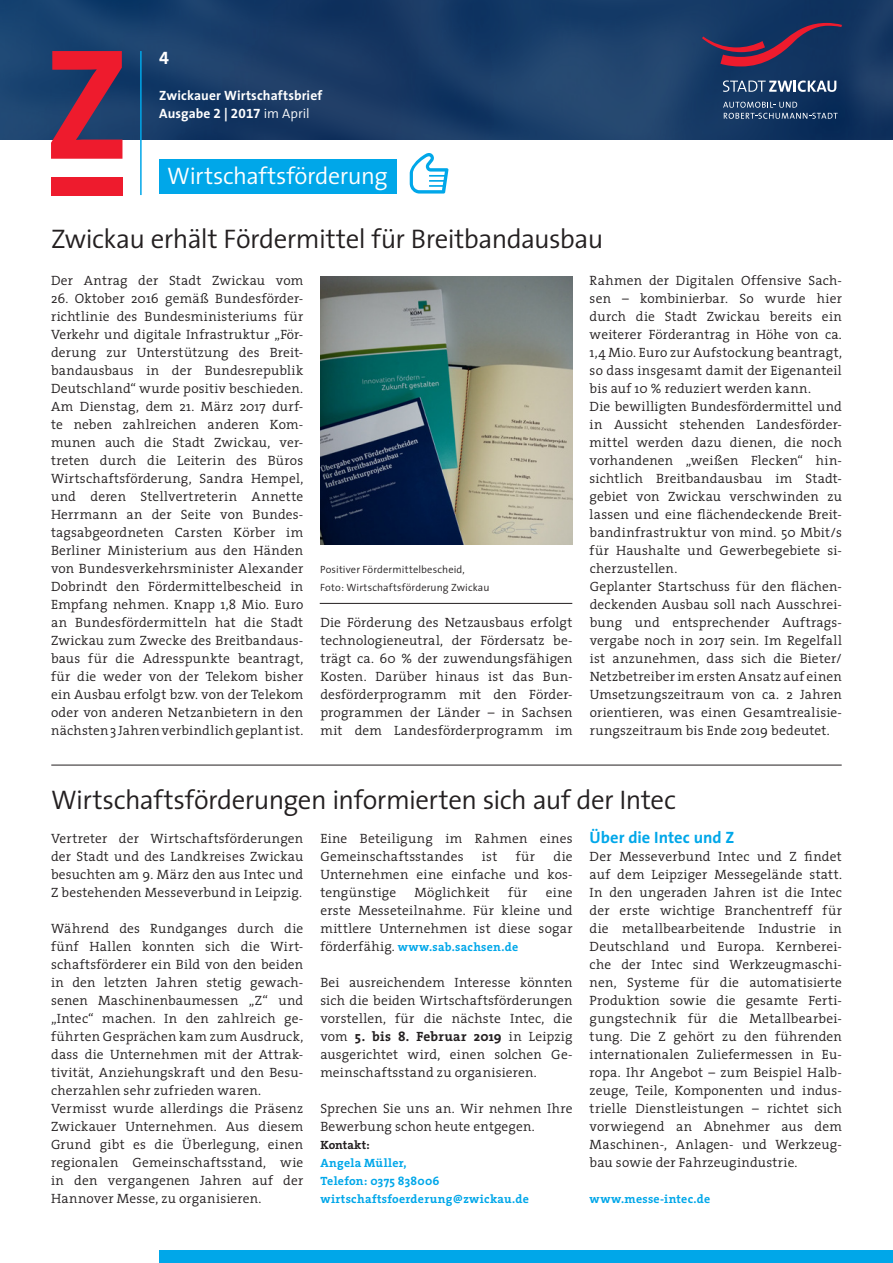
<style>
.page{position:relative;width:893px;height:1263px;background:#fff}
.page>*{position:absolute;margin:0;border:0;box-sizing:border-box;transform-origin:0 0}
.t1{font:300 27px "The Sans";letter-spacing:-.02em;color:#231f20}
.t2{font:300 24px "The Sans";letter-spacing:-.015em;color:#fff}
.t3{font:18px "The Sans Bold Expert";color:#fff}
.t4{font:700 16.5px "The Sans";color:#00a7e9}
.t5{font:300 13.5px/18px "The Serif";letter-spacing:.015em;color:#231f20;text-align:justify}
.t6{font:700 13.5px/18px "The Sans";letter-spacing:.01em;color:#fff}
.t7{font:700 12px/18px "The Serif";letter-spacing:.02em;color:#00a7e9}
.t8{font:700 12px "The Serif";color:#231f20}
.t9{font:300 10.5px/18px "The Sans";letter-spacing:.015em;color:#231f20}
.s1{font-family:"The Sans Bold Expert";font-weight:400}
.s2{font-weight:300}
.s3{font-weight:300;font-size:13.5px;color:#231f20}
.s4{font-weight:700}
</style>
<div class="page">
<div style="left:159px;top:1251px;width:734px;height:12px;background:#00a7e9"></div>
<img style="left:0;top:0;width:893px;height:139px">
<div style="left:159px;top:159px;width:237px;height:35px;background:#00a7e9"></div>
<svg style="left:51px;top:51px;width:71px;height:108px;background:#912b49"></svg>
<div style="left:51px;top:177px;width:71px;height:18px;background:#ee1b2d"></div>
<svg style="left:723px;top:102px;width:115px;height:17px;background:#385579"></svg>
<svg style="left:702px;top:23px;width:140px;height:43px;background:#3c2f57"></svg>
<svg style="left:723px;top:80px;width:113px;height:12px"></svg>
<hr style="left:140px;top:51px;width:2px;height:144px;background:#00a7e9">
<svg style="left:410px;top:153px;width:38px;height:41px"></svg>
<img style="left:320px;top:276px;width:253px;height:268px">
<hr style="left:320px;top:603px;width:252px;height:1px;background:#231f20">
<hr style="left:51px;top:765px;width:791px;height:1px;background:#231f20">
<h3 class="t3" style="left:159px;top:43px;width:11px">4</h3>
<p class="t6" style="left:159px;top:86px;width:165px">Zwickauer Wirtschaftsbrief<br>Ausgabe <span class="s1">2</span> | <span class="s1">2017</span> <span class="s2">im April</span></p>
<h2 class="t2" style="left:167px;top:156px;width:222px">Wirtschaftsförderung</h2>
<h1 class="t1" style="left:51px;top:217px;width:554px">Zwickau erhält Fördermittel für Breitbandausbau</h1>
<p class="t5" style="left:51px;top:271px;width:254px">Der Antrag der Stadt Zwickau vom</p>
<p class="t5" style="left:51px;top:289px;width:254px">26. Oktober 2016 gemäß Bundesförder&shy;richtlinie des Bundesministeriums für Verkehr und digitale Infrastruktur „För&shy;derung zur Unterstützung des Breit&shy;bandausbaus in der Bundesrepublik Deutschland“ wurde positiv beschieden.<br>Am Dienstag, dem 21. März 2017 durf&shy;te neben zahlreichen anderen Kom&shy;munen auch die Stadt Zwickau, ver&shy;treten durch die Leiterin des Büros Wirtschaftsförderung, Sandra Hempel, und deren Stellvertreterin Annette Herrmann an der Seite von Bundes&shy;tagsabgeordneten Carsten Körber im Berliner Ministerium aus den Händen von Bundesverkehrsminister Alexander Dobrindt den Fördermittelbescheid in Empfang nehmen. Knapp 1,8 Mio. Euro an Bundesfördermitteln hat die Stadt Zwickau zum Zwecke des Breitbandaus&shy;baus für die Adresspunkte beantragt, für die weder von der Telekom bisher ein Ausbau erfolgt bzw. von der Telekom oder von anderen Netzanbietern in den nächsten 3 Jahren verbindlich geplant ist.</p>
<p class="t9" style="left:320px;top:560px;width:171px">Positiver Fördermittelbescheid,<br>Foto: Wirtschaftsförderung Zwickau</p>
<p class="t5" style="left:320px;top:613px;width:254px">Die Förderung des Netzausbaus erfolgt technologieneutral, der Fördersatz be&shy;trägt ca. 60 % der zuwendungsfähigen Kosten. Darüber hinaus ist das Bun&shy;desförderprogramm mit den Förder&shy;programmen der Länder – in Sachsen mit dem Landesförderprogramm im</p>
<p class="t5" style="left:590px;top:271px;width:254px;text-align:left">Rahmen der Digitalen Offensive Sach&shy;sen – kombinierbar. So wurde hier durch die Stadt Zwickau bereits ein weiterer Förderantrag in Höhe von ca.<br>1,4 Mio. Euro zur Aufstockung beantragt, so dass insgesamt damit der Eigenanteil bis auf 10 % reduziert werden kann.<br>Die bewilligten Bundesfördermittel und in Aussicht stehenden Landesförder&shy;mittel werden dazu dienen, die noch vorhandenen „weißen Flecken“ hin&shy;sichtlich Breitbandausbau im Stadt&shy;gebiet von Zwickau verschwinden zu lassen und eine flächendeckende Breit&shy;bandinfrastruktur von mind. 50 Mbit/s für Haushalte und Gewerbegebiete si&shy;cherzustellen.<br>Geplanter Startschuss für den flächen&shy;deckenden Ausbau soll nach Ausschrei&shy;bung und entsprechender Auftrags&shy;vergabe noch in 2017 sein. Im Regelfall ist anzunehmen, dass sich die Bieter/ Netzbetreiber im ersten Ansatz auf einen Umsetzungszeitraum von ca. 2 Jahren orientieren, was einen Gesamtrealisie&shy;rungszeitraum bis Ende 2019 bedeutet.</p>
<h1 class="t1" style="left:51px;top:777px;width:626px">Wirtschaftsförderungen informierten sich auf der Intec</h1>
<p class="t5" style="left:51px;top:829px;width:254px">Vertreter der Wirtschaftsförderungen der Stadt und des Landkreises Zwickau besuchten am 9. März den aus Intec und Z bestehenden Messeverbund in Leipzig.</p>
<p class="t5" style="left:51px;top:919px;width:254px;text-align:left">Während des Rundganges durch die fünf Hallen konnten sich die Wirt&shy;schaftsförderer ein Bild von den beiden in den letzten Jahren stetig gewach&shy;senen Maschinenbaumessen „Z“ und „Intec“ machen. In den zahlreich ge&shy;führten Gesprächen kam zum Ausdruck, dass die Unternehmen mit der Attrak&shy;tivität, Anziehungskraft und den Besu&shy;cherzahlen sehr zufrieden waren.<br>Vermisst wurde allerdings die Präsenz Zwickauer Unternehmen. Aus diesem Grund gibt es die Überlegung, einen regionalen Gemeinschaftsstand, wie in den vergangenen Jahren auf der Hannover Messe, zu organisieren.</p>
<p class="t5" style="left:320px;top:829px;width:254px">Eine Beteiligung im Rahmen eines<br>Gemeinschaftsstandes</p>
<p class="t5" style="left:482px;top:847px;width:17px">ist</p>
<p class="t5" style="left:516px;top:847px;width:21px">für</p>
<p class="t5" style="left:320px;top:847px;width:254px;text-indent:233px">die Unternehmen eine einfache und kos&shy;tengünstige</p>
<p class="t5" style="left:415px;top:883px;width:77px">Möglichkeit</p>
<p class="t5" style="left:508px;top:883px;width:21px">für</p>
<p class="t5" style="left:320px;top:883px;width:254px;text-indent:225px">eine erste Messeteilnahme. Für kleine und mittlere Unternehmen ist diese sogar</p>
<p class="t7" style="left:320px;top:938px;width:199px"><span class="s3">förderfähig.</span> www.sab.sachsen.de</p>
<p class="t5" style="left:320px;top:973px;width:254px">Bei ausreichendem Interesse könnten sich die beiden Wirtschaftsförderungen vorstellen, für die nächste Intec, die vom <span class="s4">5. bis 8. Februar 2019</span> in Leipzig ausgerichtet wird, einen solchen Ge&shy;meinschaftsstand zu organisieren.</p>
<p class="t5" style="left:320px;top:1099px;width:254px">Sprechen Sie uns an. Wir nehmen Ihre<br>Bewerbung schon heute entgegen.</p>
<p class="t8" style="left:320px;top:1135px;width:51px">Kontakt:</p>
<p class="t7" style="left:320px;top:1154px;width:210px">Angela Müller,<br>Telefon: 0375 838006 wirtschaftsfoerderung@zwickau.de</p>
<p class="t4" style="left:590px;top:824px;width:146px">Über die Intec und Z</p>
<p class="t5" style="left:590px;top:847px;width:254px">Der Messeverbund Intec und Z findet auf dem Leipziger Messegelände statt.<br>In den ungeraden Jahren ist die Intec der erste wichtige Branchentreff für die metallbearbeitende Industrie in Deutschland und Europa. Kernberei&shy;che der Intec sind Werkzeugmaschi&shy;nen, Systeme für die automatisierte Produktion sowie die gesamte Ferti&shy;gungstechnik für die Metallbearbei&shy;tung. Die Z gehört zu den führenden internationalen Zuliefermessen in Eu&shy;ropa. Ihr Angebot – zum Beispiel Halb&shy;zeuge, Teile, Komponenten und indus&shy;trielle Dienstleistungen – richtet sich vorwiegend an Abnehmer aus dem Maschinen-, Anlagen- und Werkzeug&shy;bau sowie der Fahrzeugindustrie.</p>
<p class="t7" style="left:590px;top:1190px;width:122px">www.messe-intec.de</p>
</div>
